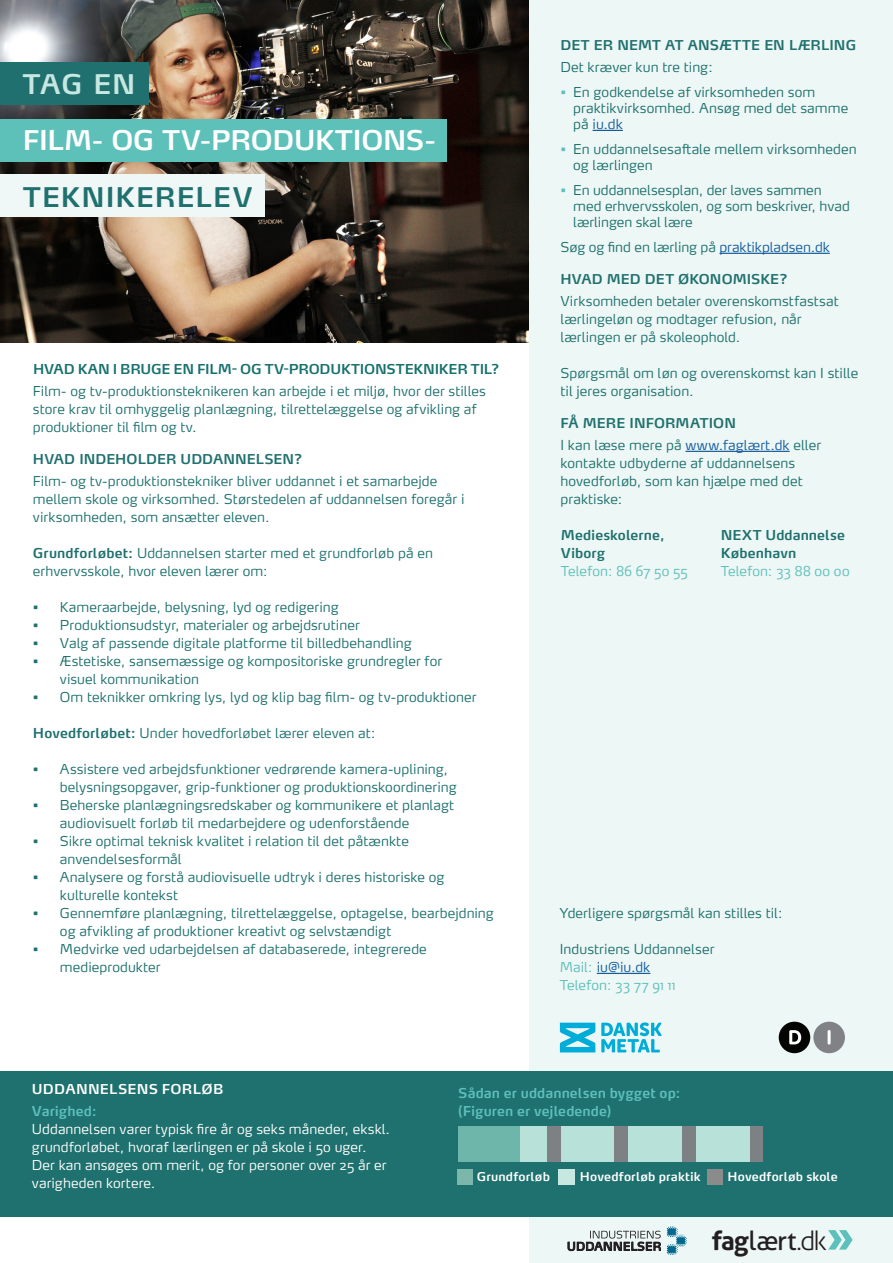
<style>
.page{position:relative;width:893px;height:1263px;background:#fff}
.page>*{position:absolute;margin:0;border:0;box-sizing:border-box;transform-origin:0 0}
.OVERSKRIFT{font:600 27px "Max";letter-spacing:-.01em;color:#fff}
.OVERSKRIFT-2{font:600 27px "Max";letter-spacing:.035em;color:#1f706e}
.OVERSKRIFT-3{font:600 27px "Max";color:#c7e7e1}
.t1{font:26.4px "Aller";color:#231f20}
.BRØDTEKST{font:300 13.5px/18px "Max OT";letter-spacing:.005em;color:#1e716e}
.Under_Mellemrubrik{font:300 13.5px/18px "Max OT";letter-spacing:.005em;color:#fff}
.MELLEMRUBRIK{font:600 13.5px "Max";letter-spacing:.005em;color:#1f706e}
.BRØDTEKST-2{font:300 13.5px "Max OT";letter-spacing:.01em;color:#5ebfbb}
.MELLEMRUBRIK-2{font:600 13.5px "Max OT";letter-spacing:-.015em;color:#17716d}
.Under_Mellemrubrik-2{font:600 13.5px "Max OT";letter-spacing:.005em;color:#5ebfbb}
.BRØDTEKST-3{font:600 13.5px "Max OT";letter-spacing:.005em;color:#1e716e}
.MELLEMRUBRIK-3{font:600 13.5px "Max OT";letter-spacing:.015em;color:#fff}
.t2{font:600 12px "Max OT";letter-spacing:.015em;color:#fff}
.s1{font-weight:600;color:#1f706e}
.s2{color:#5ebfbb}
.s3{color:#175d9e}
.s4{font-weight:600;color:#5ebfbb}
.s5{font-weight:700}
.s6{font-weight:300}
</style>
<div class="page">
<img style="left:0;top:0;width:529px;height:342px">
<div style="left:529px;top:0;width:364px;height:1263px;background:#edf7f5"></div>
<hr style="left:593px;top:130px;width:30px;height:1px;background:#175d9e">
<hr style="left:719px;top:253px;width:111px;height:1px;background:#175d9e">
<hr style="left:685px;top:451px;width:105px;height:1px;background:#175d9e">
<svg style="left:828px;top:1230px;width:25px;height:19px"></svg>
<div style="left:0;top:63px;width:149px;height:42px;background:#1f706e"></div>
<div style="left:0;top:175px;width:264px;height:42px;background:#eff8f6"></div>
<svg style="left:567px;top:1230px;width:94px;height:22px"></svg>
<svg style="left:667px;top:1226px;width:20px;height:29px"></svg>
<div style="left:0;top:119px;width:446px;height:43px;background:#5dc1ba"></div>
<div style="left:0;top:1071px;width:893px;height:146px;background:#1e716e"></div>
<div style="left:558px;top:1169px;width:17px;height:15px;background:#c7e7e1"></div>
<div style="left:707px;top:1169px;width:16px;height:16px;background:#8b8b8b"></div>
<div style="left:457px;top:1170px;width:16px;height:15px;background:#7bb8ab"></div>
<svg style="left:601px;top:1022px;width:61px;height:30px"></svg>
<svg style="left:560px;top:1023px;width:35px;height:29px"></svg>
<div style="left:779px;top:1022px;width:31px;height:31px;background:#040503;border-radius:50%"></div>
<div style="left:813px;top:1022px;width:32px;height:31px;background:#808285;border-radius:50%"></div>
<hr style="left:828px;top:1030px;width:3px;height:14px;background:#fff;border-radius:2px">
<svg style="left:789px;top:1030px;width:12px;height:14px"></svg>
<hr style="left:597px;top:973px;width:53px;height:1px;background:#175d9e">
<div style="left:519px;top:1126px;width:28px;height:35px;background:#b8e1da"></div>
<div style="left:547px;top:1126px;width:14px;height:35px;background:#7d8183"></div>
<div style="left:561px;top:1126px;width:54px;height:35px;background:#b8e1da"></div>
<div style="left:615px;top:1126px;width:14px;height:35px;background:#7d8183"></div>
<div style="left:749px;top:1126px;width:14px;height:35px;background:#7d8183"></div>
<div style="left:458px;top:1126px;width:61px;height:35px;background:#6eb6a9"></div>
<div style="left:629px;top:1126px;width:53px;height:35px;background:#b8e1da"></div>
<div style="left:682px;top:1126px;width:14px;height:35px;background:#7d8183"></div>
<div style="left:696px;top:1126px;width:53px;height:35px;background:#b8e1da"></div>
<p class="OVERSKRIFT-3" style="left:23px;top:68px;width:114px">TAG EN</p>
<p class="OVERSKRIFT" style="left:23px;top:123px;width:414px">FILM- OG TV-PRODUKTIONS-</p>
<p class="OVERSKRIFT-2" style="left:23px;top:180px;width:231px">TEKNIKERELEV</p>
<p class="MELLEMRUBRIK-2" style="left:33px;top:360px;width:468px">HVAD KAN I BRUGE EN FILM- OG TV-PRODUKTIONSTEKNIKER TIL?</p>
<p class="BRØDTEKST" style="left:33px;top:382px;width:454px">Film- og tv-produktionsteknikeren kan arbejde i et miljø, hvor der stilles store krav til omhyggelig planlægning, tilrettelæggelse og afvikling af produktioner til film og tv.</p>
<p class="MELLEMRUBRIK" style="left:33px;top:450px;width:271px">HVAD INDEHOLDER UDDANNELSEN?</p>
<p class="BRØDTEKST" style="left:33px;top:472px;width:433px">Film- og tv-produktionstekniker bliver uddannet i et samarbejde mellem skole og virksomhed. Størstedelen af uddannelsen foregår i virksomheden, som ansætter eleven.</p>
<p class="BRØDTEKST" style="left:33px;top:544px;width:402px"><span class="s1">Grundforløbet:</span> Uddannelsen starter med et grundforløb på en erhvervsskole, hvor eleven lærer om:</p>
<p class="BRØDTEKST" style="left:33px;top:598px;width:307px">• Kameraarbejde, belysning, lyd og redigering</p>
<p class="BRØDTEKST" style="left:33px;top:616px;width:328px">• Produktionsudstyr, materialer og arbejdsrutiner</p>
<p class="BRØDTEKST" style="left:33px;top:634px;width:380px">• Valg af passende digitale platforme til billedbehandling</p>
<p class="BRØDTEKST" style="left:60px;top:652px;width:384px;text-indent:-27px">• Æstetiske, sansemæssige og kompositoriske grundregler for visuel kommunikation</p>
<p class="BRØDTEKST" style="left:33px;top:688px;width:445px">• Om teknikker omkring lys, lyd og klip bag film- og tv-produktioner</p>
<p class="BRØDTEKST" style="left:33px;top:724px;width:344px"><span class="s1">Hovedforløbet:</span> Under hovedforløbet lærer eleven at:</p>
<p class="BRØDTEKST" style="left:60px;top:760px;width:398px;text-indent:-27px">• Assistere ved arbejdsfunktioner vedrørende kamera-uplining, belysningsopgaver, grip-funktioner og produktionskoordinering</p>
<p class="BRØDTEKST" style="left:60px;top:796px;width:396px;text-indent:-27px">• Beherske planlægningsredskaber og kommunikere et planlagt audiovisuelt forløb til medarbejdere og udenforstående</p>
<p class="BRØDTEKST" style="left:60px;top:832px;width:350px;text-indent:-27px">• Sikre optimal teknisk kvalitet i relation til det påtænkte anvendelsesformål</p>
<p class="BRØDTEKST" style="left:60px;top:868px;width:386px;text-indent:-27px">• Analysere og forstå audiovisuelle udtryk i deres historiske og kulturelle kontekst</p>
<p class="BRØDTEKST" style="left:60px;top:904px;width:435px;text-indent:-27px">• Gennemføre planlægning, tilrettelæggelse, optagelse, bearbejdning og afvikling af produktioner kreativt og selvstændigt</p>
<p class="BRØDTEKST" style="left:60px;top:940px;width:368px;text-indent:-27px">• Medvirke ved udarbejdelsen af databaserede, integrerede medieprodukter</p>
<p class="MELLEMRUBRIK" style="left:560px;top:36px;width:297px">DET ER NEMT AT ANSÆTTE EN LÆRLING</p>
<p class="BRØDTEKST" style="left:560px;top:58px;width:154px">Det kræver kun tre ting:</p>
<p class="BRØDTEKST" style="left:573px;top:84px;width:277px;line-height:16.2px;text-indent:-13px"><span class="s2">•</span> En godkendelse af virksomheden som praktikvirksomhed. Ansøg med det samme på <span class="s3">iu.dk</span></p>
<p class="BRØDTEKST" style="left:573px;top:141px;width:285px;line-height:16.2px;text-indent:-13px"><span class="s2">•</span> En uddannelsesaftale mellem virksomheden og lærlingen</p>
<p class="BRØDTEKST" style="left:573px;top:182px;width:278px;line-height:16.2px;text-indent:-13px"><span class="s2">•</span> En uddannelsesplan, der laves sammen med erhvervsskolen, og som beskriver, hvad lærlingen skal lære</p>
<p class="BRØDTEKST" style="left:560px;top:238px;width:271px">Søg og find en lærling på <span class="s3">praktikpladsen.dk</span></p>
<p class="MELLEMRUBRIK" style="left:560px;top:270px;width:229px">HVAD MED DET ØKONOMISKE?</p>
<p class="BRØDTEKST" style="left:560px;top:292px;width:280px">Virksomheden betaler overenskomstfastsat lærlingeløn og modtager refusion, når lærlingen er på skoleophold.</p>
<p class="BRØDTEKST" style="left:560px;top:364px;width:299px">Spørgsmål om løn og overenskomst kan I stille til jeres organisation.</p>
<p class="MELLEMRUBRIK" style="left:560px;top:414px;width:177px">FÅ MERE INFORMATION</p>
<p class="BRØDTEKST" style="left:560px;top:436px;width:262px">I kan læse mere på <span class="s3">www.faglært.dk</span> eller kontakte udbyderne af uddannelsens hovedforløb, som kan hjælpe med det praktiske:</p>
<p class="BRØDTEKST-3" style="left:561px;top:527px;width:105px">Medieskolerne,</p>
<p class="BRØDTEKST-3" style="left:561px;top:545px;width:46px">Viborg</p>
<p class="BRØDTEKST-2" style="left:561px;top:563px;width:129px">Telefon: 86 67 50 55</p>
<p class="BRØDTEKST-3" style="left:721px;top:527px;width:126px">NEXT Uddannelse</p>
<p class="BRØDTEKST-3" style="left:721px;top:545px;width:77px">København</p>
<p class="BRØDTEKST-2" style="left:721px;top:563px;width:130px">Telefon: 33 88 00 00</p>
<p class="BRØDTEKST" style="left:560px;top:904px;width:225px">Yderligere spørgsmål kan stilles til:</p>
<p class="BRØDTEKST" style="left:560px;top:940px;width:156px">Industriens Uddannelser<br><span class="s2">Mail:</span> <span class="s3">iu@iu.dk</span></p>
<p class="BRØDTEKST-2" style="left:560px;top:977px;width:118px">Telefon: 33 77 91 11</p>
<p class="MELLEMRUBRIK-3" style="left:32px;top:1080px;width:193px">UDDANNELSENS FORLØB</p>
<p class="Under_Mellemrubrik" style="left:32px;top:1102px;width:360px"><span class="s4">Varighed:<br></span>Uddannelsen varer typisk fire år og seks måneder, ekskl. grundforløbet, hvoraf lærlingen er på skole i 50 uger.</p>
<p class="Under_Mellemrubrik" style="left:32px;top:1156px;width:356px">Der kan ansøges om merit, og for personer over 25 år er varigheden kortere.</p>
<p class="Under_Mellemrubrik-2" style="left:458px;top:1085px;width:224px">Sådan er uddannelsen bygget op:</p>
<p class="Under_Mellemrubrik-2" style="left:458px;top:1103px;width:155px">(Figuren er vejledende)</p>
<p class="t2" style="left:477px;top:1169px;width:75px">Grundforløb</p>
<p class="t2" style="left:580px;top:1169px;width:122px">Hovedforløb praktik</p>
<p class="t2" style="left:727px;top:1169px;width:112px">Hovedforløb skole</p>
<p class="t1" style="left:712px;top:1224px;width:116px"><span class="s5">fag</span>lært<span class="s6">.dk</span></p>
</div>
